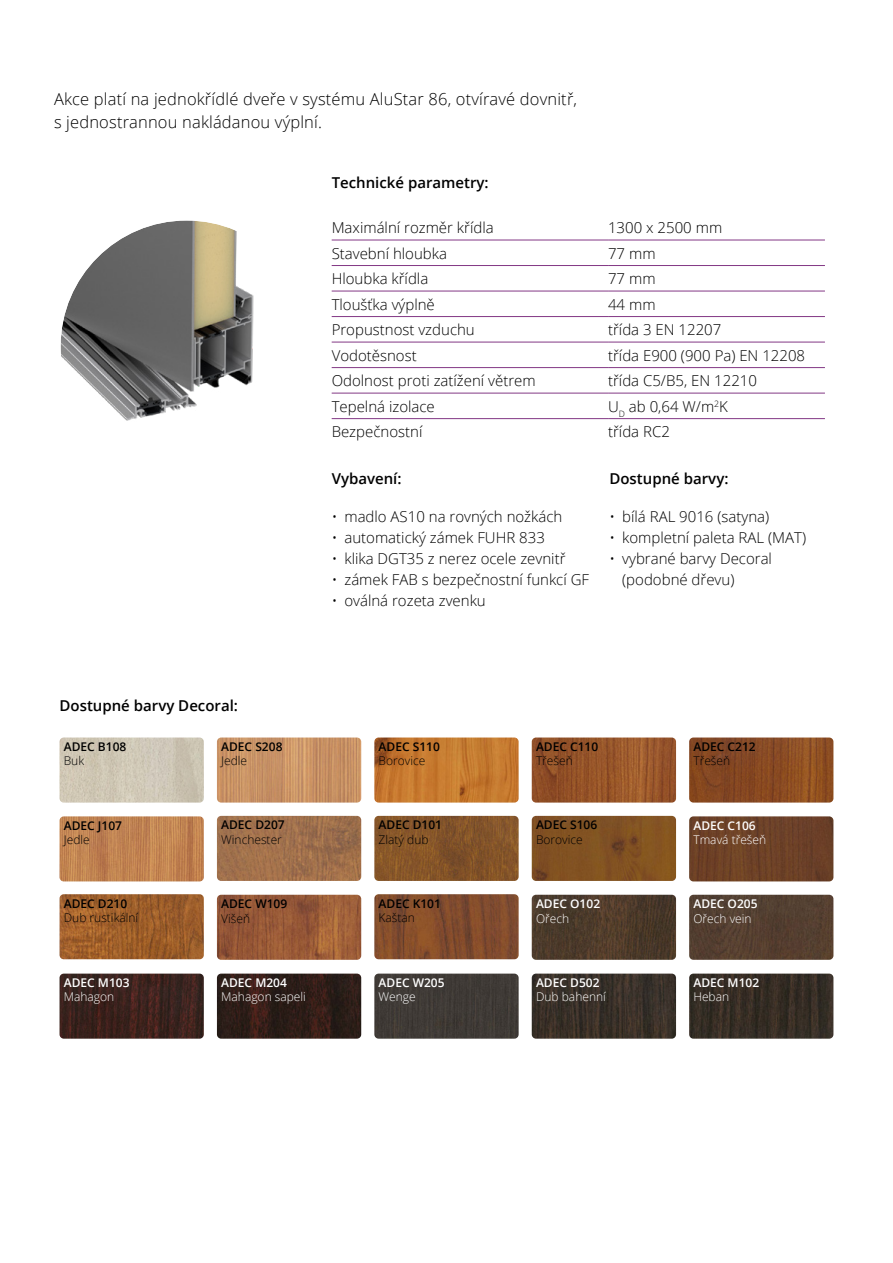
<style>
.page{position:relative;width:893px;height:1263px;background:#fff}
.page>*{position:absolute;margin:0;border:0;box-sizing:border-box;transform-origin:0 0}
.t1{font:300 16.5px/22.5px "Open Sans";letter-spacing:.01em;color:#000}
.t2{font:300 15px/21px "Open Sans";color:#000}
.t3{font:600 15px "Open Sans";color:#000}
.t4{font:600 12px "Open Sans";color:#000}
.t5{font:300 12px "Open Sans";color:#000}
.t6{font:300 12px "Open Sans";color:#fff}
.t7{font:600 12px "Open Sans";color:#fff}
</style>
<div class="page">
<img style="left:62px;top:221px;width:192px;height:200px">
<div style="left:55px;top:214px;width:263px;height:264px;border:6px solid #fff;border-radius:50%"></div>
<hr style="left:332px;top:240px;width:276px;height:1px;background:#833885">
<hr style="left:608px;top:240px;width:217px;height:1px;background:#833885">
<hr style="left:332px;top:265px;width:276px;height:1px;background:#833885">
<hr style="left:608px;top:265px;width:217px;height:1px;background:#833885">
<hr style="left:332px;top:291px;width:276px;height:1px;background:#833885">
<hr style="left:608px;top:291px;width:217px;height:1px;background:#833885">
<hr style="left:332px;top:316px;width:276px;height:1px;background:#833885">
<hr style="left:608px;top:316px;width:217px;height:1px;background:#833885">
<hr style="left:332px;top:342px;width:276px;height:1px;background:#833885">
<hr style="left:608px;top:342px;width:217px;height:1px;background:#833885">
<hr style="left:332px;top:367px;width:276px;height:1px;background:#833885">
<hr style="left:608px;top:367px;width:217px;height:1px;background:#833885">
<hr style="left:332px;top:393px;width:276px;height:1px;background:#833885">
<hr style="left:608px;top:393px;width:217px;height:1px;background:#833885">
<hr style="left:332px;top:418px;width:276px;height:1px;background:#833885">
<hr style="left:608px;top:418px;width:217px;height:1px;background:#833885">
<img style="left:60px;top:737px;width:144px;height:65px">
<img style="left:689px;top:816px;width:144px;height:65px">
<img style="left:532px;top:737px;width:144px;height:65px">
<img style="left:689px;top:737px;width:144px;height:65px">
<img style="left:374px;top:816px;width:145px;height:65px">
<img style="left:217px;top:816px;width:144px;height:65px">
<img style="left:60px;top:894px;width:144px;height:65px">
<img style="left:532px;top:973px;width:144px;height:66px">
<img style="left:60px;top:816px;width:144px;height:65px">
<img style="left:374px;top:894px;width:145px;height:65px">
<img style="left:689px;top:973px;width:144px;height:66px">
<img style="left:60px;top:973px;width:144px;height:66px">
<img style="left:217px;top:973px;width:144px;height:66px">
<img style="left:532px;top:895px;width:144px;height:65px">
<img style="left:689px;top:895px;width:144px;height:65px">
<img style="left:532px;top:816px;width:144px;height:65px">
<img style="left:374px;top:737px;width:145px;height:65px">
<img style="left:217px;top:737px;width:144px;height:65px">
<img style="left:217px;top:895px;width:144px;height:65px">
<img style="left:374px;top:973px;width:145px;height:66px">
<p class="t1" style="left:54px;top:87px;width:525px">Akce platí na jednokřídlé dveře v systému AluStar 86, otvíravé dovnitř, s jednostrannou nakládanou výplní.</p>
<p class="t3" style="left:332px;top:172px;width:159px">Technické parametry:</p>
<p class="t2" style="left:332px;top:217px;width:163px">Maximální rozměr křídla</p>
<p class="t2" style="left:608px;top:217px;width:116px">1300 x 2500 mm</p>
<p class="t2" style="left:332px;top:242px;width:117px">Stavební hloubka</p>
<p class="t2" style="left:608px;top:242px;width:49px">77 mm</p>
<p class="t2" style="left:332px;top:268px;width:98px">Hloubka křídla</p>
<p class="t2" style="left:608px;top:268px;width:49px">77 mm</p>
<p class="t2" style="left:332px;top:293px;width:105px">Tloušťka výplně</p>
<p class="t2" style="left:608px;top:293px;width:49px">44 mm</p>
<p class="t2" style="left:332px;top:319px;width:145px">Propustnost vzduchu</p>
<p class="t2" style="left:608px;top:319px;width:115px">třída 3 EN 12207</p>
<p class="t2" style="left:332px;top:344px;width:87px">Vodotěsnost</p>
<p class="t2" style="left:608px;top:344px;width:199px">třída E900 (900 Pa) EN 12208</p>
<p class="t2" style="left:332px;top:370px;width:206px">Odolnost proti zatížení větrem</p>
<p class="t2" style="left:608px;top:370px;width:150px">třída C5/B5, EN 12210</p>
<p class="t2" style="left:332px;top:395px;width:105px">Tepelná izolace</p>
<p class="t2" style="left:608px;top:395px;width:121px">U<sub>D</sub> ab 0,64 W/m<sup>2</sup>K</p>
<p class="t2" style="left:332px;top:421px;width:92px">Bezpečnostní</p>
<p class="t2" style="left:608px;top:421px;width:63px">třída RC2</p>
<p class="t3" style="left:332px;top:469px;width:71px">Vybavení:</p>
<p class="t3" style="left:609px;top:469px;width:121px">Dostupné barvy:</p>
<p class="t2" style="left:332px;top:506px;width:232px">• madlo AS10 na rovných nožkách</p>
<p class="t2" style="left:332px;top:527px;width:215px">• automatický zámek FUHR 833</p>
<p class="t2" style="left:332px;top:548px;width:235px">• klika DGT35 z nerez ocele zevnitř</p>
<p class="t2" style="left:332px;top:569px;width:259px">• zámek FAB s bezpečnostní funkcí GF</p>
<p class="t2" style="left:332px;top:590px;width:156px">• oválná rozeta zvenku</p>
<p class="t2" style="left:609px;top:506px;width:161px">• bílá RAL 9016 (satyna)</p>
<p class="t2" style="left:609px;top:527px;width:198px">• kompletní paleta RAL (MAT)</p>
<p class="t2" style="left:622px;top:548px;width:151px;text-indent:-13px">• vybrané barvy Decoral (podobné dřevu)</p>
<p class="t3" style="left:60px;top:695px;width:180px">Dostupné barvy Decoral:</p>
<p class="t4" style="left:64px;top:738px;width:64px">ADEC B108</p>
<p class="t5" style="left:64px;top:753px;width:22px">Buk</p>
<p class="t4" style="left:221px;top:738px;width:63px">ADEC S208</p>
<p class="t5" style="left:221px;top:753px;width:27px">Jedle</p>
<p class="t4" style="left:379px;top:738px;width:63px">ADEC S110</p>
<p class="t5" style="left:379px;top:753px;width:48px">Borovice</p>
<p class="t4" style="left:536px;top:738px;width:64px">ADEC C110</p>
<p class="t5" style="left:536px;top:753px;width:38px">Třešeň</p>
<p class="t4" style="left:693px;top:738px;width:64px">ADEC C212</p>
<p class="t5" style="left:693px;top:753px;width:38px">Třešeň</p>
<p class="t4" style="left:64px;top:817px;width:60px">ADEC J107</p>
<p class="t5" style="left:64px;top:832px;width:27px">Jedle</p>
<p class="t4" style="left:221px;top:817px;width:65px">ADEC D207</p>
<p class="t5" style="left:221px;top:831px;width:62px">Winchester</p>
<p class="t4" style="left:379px;top:817px;width:65px">ADEC D101</p>
<p class="t5" style="left:379px;top:831px;width:51px">Zlatý dub</p>
<p class="t4" style="left:536px;top:817px;width:63px">ADEC S106</p>
<p class="t5" style="left:536px;top:831px;width:48px">Borovice</p>
<p class="t7" style="left:693px;top:817px;width:64px">ADEC C106</p>
<p class="t6" style="left:693px;top:832px;width:74px">Tmavá třešeň</p>
<p class="t4" style="left:64px;top:895px;width:65px">ADEC D210</p>
<p class="t5" style="left:64px;top:909px;width:76px">Dub rustikální</p>
<p class="t4" style="left:221px;top:895px;width:68px">ADEC W109</p>
<p class="t5" style="left:221px;top:910px;width:30px">Višeň</p>
<p class="t4" style="left:379px;top:895px;width:64px">ADEC K101</p>
<p class="t5" style="left:379px;top:909px;width:38px">Kaštan</p>
<p class="t7" style="left:536px;top:895px;width:66px">ADEC O102</p>
<p class="t6" style="left:536px;top:910px;width:35px">Ořech</p>
<p class="t7" style="left:693px;top:895px;width:66px">ADEC O205</p>
<p class="t6" style="left:693px;top:910px;width:60px">Ořech vein</p>
<p class="t7" style="left:64px;top:974px;width:67px">ADEC M103</p>
<p class="t6" style="left:64px;top:989px;width:52px">Mahagon</p>
<p class="t7" style="left:221px;top:974px;width:67px">ADEC M204</p>
<p class="t6" style="left:221px;top:989px;width:86px">Mahagon sapeli</p>
<p class="t7" style="left:379px;top:974px;width:68px">ADEC W205</p>
<p class="t6" style="left:379px;top:989px;width:39px">Wenge</p>
<p class="t7" style="left:536px;top:974px;width:65px">ADEC D502</p>
<p class="t6" style="left:536px;top:989px;width:71px">Dub bahenní</p>
<p class="t7" style="left:693px;top:974px;width:67px">ADEC M102</p>
<p class="t6" style="left:693px;top:989px;width:37px">Heban</p>
</div>
